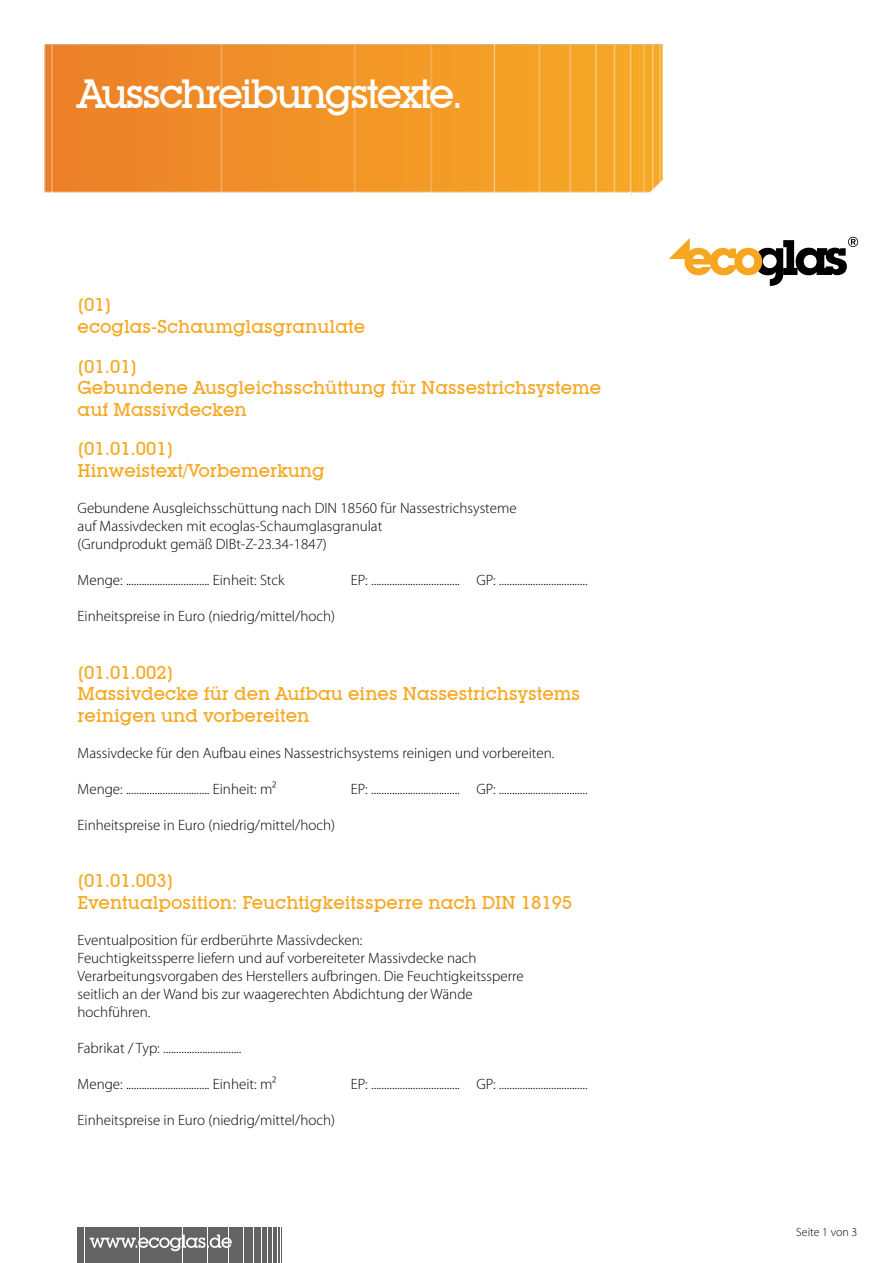
<style>
.page{position:relative;width:893px;height:1263px;background:#fff}
.page>*{position:absolute;margin:0;border:0;box-sizing:border-box;transform-origin:0 0}
.t1{font:500 39.75px "Lubalin Graph IT Cby BT";letter-spacing:-.065em;color:#fff}
.t2{font:500 18px/21.6px "Lubalin Graph IT Cby BT";color:#f7a823}
.t3{font:300 15px/18px "Myriad Pro";color:#000}
.t4{font:300 12px "Myriad Pro";color:#000}
</style>
<div class="page">
<div style="left:77px;top:1227px;width:206px;height:36px;background:#646363"></div>
<hr style="left:139px;top:1225px;width:1px;height:38px;background:#fff">
<hr style="left:84px;top:1225px;width:1px;height:38px;background:#fff">
<hr style="left:243px;top:1225px;width:1px;height:38px;background:#fff">
<hr style="left:253px;top:1225px;width:1px;height:38px;background:#fff">
<hr style="left:261px;top:1225px;width:1px;height:38px;background:#fff">
<hr style="left:267px;top:1225px;width:1px;height:38px;background:#fff">
<hr style="left:273px;top:1225px;width:1px;height:38px;background:#fff">
<hr style="left:277px;top:1225px;width:1px;height:38px;background:#fff">
<hr style="left:228px;top:1225px;width:1px;height:38px;background:#fff">
<hr style="left:208px;top:1225px;width:1px;height:38px;background:#fff">
<hr style="left:183px;top:1225px;width:1px;height:38px;background:#fff">
<hr style="left:280px;top:1225px;width:1px;height:38px;background:#fff">
<hr style="left:282px;top:1225px;width:1px;height:38px;background:#fff">
<svg style="left:90px;top:1234px;width:142px;height:17px"></svg>
<img style="left:44px;top:44px;width:619px;height:150px">
<svg style="left:669px;top:237px;width:189px;height:49px"></svg>
<h1 class="t1" style="left:78px;top:69px;width:387px">Ausschreibungstexte.</h1>
<p class="t2" style="left:78px;top:294px;width:289px">[01] ecoglas-Schaumglasgranulate</p>
<p class="t2" style="left:78px;top:355px;width:525px">[01.01]<br>Gebundene Ausgleichsschüttung für Nassestrichsysteme auf Massivdecken</p>
<p class="t2" style="left:78px;top:438px;width:249px">[01.01.001]<br>Hinweistext/Vorbemerkung</p>
<p class="t3" style="left:78px;top:499px;width:441px">Gebundene Ausgleichsschüttung nach DIN 18560 für Nassestrichsysteme auf Massivdecken mit ecoglas-Schaumglasgranulat<br>(Grundprodukt gemäß DIBt-Z-23.34-1847)</p>
<p class="t3" style="left:78px;top:571px;width:208px">Menge: ................................ Einheit: Stck</p>
<p class="t3" style="left:351px;top:571px;width:238px">EP: .................................. GP: ..................................</p>
<p class="t3" style="left:78px;top:607px;width:259px">Einheitspreise in Euro (niedrig/mittel/hoch)</p>
<p class="t2" style="left:78px;top:661px;width:504px">[01.01.002]<br>Massivdecke für den Aufbau eines Nassestrichsystems reinigen und vorbereiten</p>
<p class="t3" style="left:78px;top:744px;width:478px">Massivdecke für den Aufbau eines Nassestrichsystems reinigen und vorbereiten.</p>
<p class="t3" style="left:78px;top:780px;width:200px">Menge: ................................ Einheit: m²</p>
<p class="t3" style="left:351px;top:780px;width:238px">EP: .................................. GP: ..................................</p>
<p class="t3" style="left:78px;top:816px;width:259px">Einheitspreise in Euro (niedrig/mittel/hoch)</p>
<p class="t2" style="left:78px;top:870px;width:496px">[01.01.003]<br>Eventualposition: Feuchtigkeitssperre nach DIN 18195</p>
<p class="t3" style="left:78px;top:931px;width:448px">Eventualposition für erdberührte Massivdecken:<br>Feuchtigkeitssperre liefern und auf vorbereiteter Massivdecke nach Verarbeitungsvorgaben des Herstellers aufbringen. Die Feuchtigkeitssperre seitlich an der Wand bis zur waagerechten Abdichtung der Wände hochführen.</p>
<p class="t3" style="left:78px;top:1039px;width:165px">Fabrikat / Typ: ..............................</p>
<p class="t3" style="left:78px;top:1075px;width:200px">Menge: ................................ Einheit: m²</p>
<p class="t3" style="left:351px;top:1075px;width:238px">EP: .................................. GP: ..................................</p>
<p class="t3" style="left:78px;top:1111px;width:259px">Einheitspreise in Euro (niedrig/mittel/hoch)</p>
<p class="t4" style="left:796px;top:1226px;width:63px">Seite 1 von 3</p>
</div>
